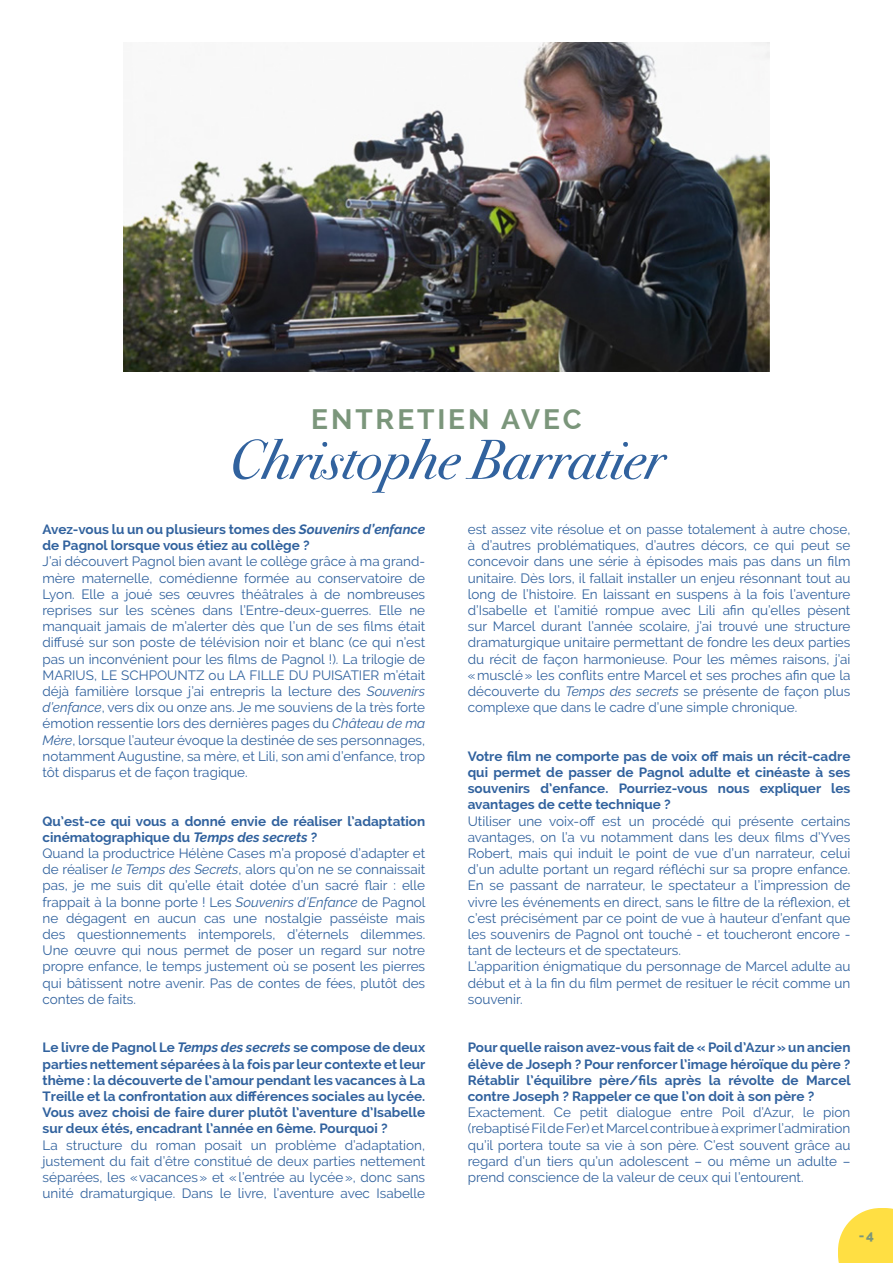
<style>
.page{position:relative;width:893px;height:1263px;background:#fff}
.page>*{position:absolute;margin:0;border:0;box-sizing:border-box;transform-origin:0 0}
.t1{font:italic 56.25px "Bodoni Svty Two ITCTT";color:#31629e}
.t2{font:700 28.2px "Raleway";letter-spacing:.1em;color:#7b967b}
.t3{font:13.5px/16.2px "Raleway";color:#31629e;text-align:justify}
.t4{font:700 13.5px/16.2px "Raleway";color:#31629e;text-align:justify}
.t5{font:800 13.5px "Raleway";color:#7b967b}
.s1{font-style:italic}
.s2{font-weight:700}
.s3{font-weight:700;font-style:italic}
</style>
<div class="page">
<img style="left:123px;top:43px;width:647px;height:328px">
<svg style="left:838px;top:1208px;width:55px;height:55px;background:#ffe35b"></svg>
<h2 class="t2" style="left:311px;top:402px;width:272px">ENTRETIEN AVEC</h2>
<h1 class="t1" style="left:230px;top:411px;width:435px">Christophe Barratier</h1>
<p class="t4" style="left:43px;top:521px;width:384px">Avez-vous lu un ou plusieurs tomes des <span class="s1">Souvenirs d’enfance </span>de Pagnol lorsque vous étiez au collège ?</p>
<p class="t3" style="left:43px;top:553px;width:384px">J’ai découvert Pagnol bien avant le collège grâce à ma grand&shy;mère maternelle, comédienne formée au conservatoire de Lyon. Elle a joué ses œuvres théâtrales à de nombreuses reprises sur les scènes dans l’Entre-deux-guerres. Elle ne manquait jamais de m’alerter dès que l’un de ses films était diffusé sur son poste de télévision noir et blanc (ce qui n’est pas un inconvénient pour les films de Pagnol !). La trilogie de MARIUS, LE SCHPOUNTZ ou LA FILLE DU PUISATIER m’était déjà familière lorsque j’ai entrepris la lecture des <span class="s1">Souvenirs d’enfance</span>, vers dix ou onze ans. Je me souviens de la très forte émotion ressentie lors des dernières pages du <span class="s1">Château de ma Mère</span>, lorsque l’auteur évoque la destinée de ses personnages, notamment Augustine, sa mère, et Lili, son ami d’enfance, trop tôt disparus et de façon tragique.</p>
<p class="t3" style="left:43px;top:813px;width:385px;text-align:left"><span class="s2">Qu’est-ce qui vous a donné envie de réaliser l’adaptation cinématographique du</span> <span class="s3">Temps des secrets</span> <span class="s2">?<br></span>Quand la productrice Hélène Cases m’a proposé d’adapter et de réaliser <span class="s1">le Temps des Secrets</span>, alors qu’on ne se connaissait pas, je me suis dit qu’elle était dotée d’un sacré flair : elle frappait à la bonne porte ! Les <span class="s1">Souvenirs d’Enfance</span> de Pagnol ne dégagent en aucun cas une nostalgie passéiste mais des questionnements intemporels, d’éternels dilemmes.<br>Une œuvre qui nous permet de poser un regard sur notre propre enfance, le temps justement où se posent les pierres qui bâtissent notre avenir. Pas de contes de fées, plutôt des contes de faits.</p>
<p class="t4" style="left:43px;top:1040px;width:384px">Le livre de Pagnol Le <span class="s1">Temps des secrets</span> se compose de deux parties nettement séparées à la fois par leur contexte et leur thème : la découverte de l’amour pendant les vacances à La Treille et la confrontation aux différences sociales au lycée.<br>Vous avez choisi de faire durer plutôt l’aventure d’Isabelle sur deux étés, encadrant l’année en 6ème. Pourquoi ?</p>
<p class="t3" style="left:43px;top:1137px;width:384px">La structure du roman posait un problème d’adaptation, justement du fait d’être constitué de deux parties nettement séparées, les «vacances» et «l’entrée au lycée», donc sans unité dramaturgique. Dans le livre, l’aventure avec Isabelle</p>
<p class="t3" style="left:468px;top:521px;width:384px">est assez vite résolue et on passe totalement à autre chose, à d’autres problématiques, d’autres décors, ce qui peut se concevoir dans une série à épisodes mais pas dans un film unitaire. Dès lors, il fallait installer un enjeu résonnant tout au long de l’histoire. En laissant en suspens à la fois l’aventure d’Isabelle et l’amitié rompue avec Lili afin qu’elles pèsent sur Marcel durant l’année scolaire, j’ai trouvé une structure dramaturgique unitaire permettant de fondre les deux parties du récit de façon harmonieuse. Pour les mêmes raisons, j’ai «musclé» les conflits entre Marcel et ses proches afin que la découverte du <span class="s1">Temps des secrets</span> se présente de façon plus complexe que dans le cadre d’une simple chronique.</p>
<p class="t4" style="left:468px;top:748px;width:384px">Votre film ne comporte pas de voix off mais un récit-cadre qui permet de passer de Pagnol adulte et cinéaste à ses souvenirs d’enfance. Pourriez-vous nous expliquer les avantages de cette technique ?</p>
<p class="t3" style="left:468px;top:813px;width:384px;text-align:left">Utiliser une voix-off est un procédé qui présente certains avantages, on l’a vu notamment dans les deux films d’Yves Robert, mais qui induit le point de vue d’un narrateur, celui d’un adulte portant un regard réfléchi sur sa propre enfance.<br>En se passant de narrateur, le spectateur a l’impression de vivre les événements en direct, sans le filtre de la réflexion, et c’est précisément par ce point de vue à hauteur d’enfant que les souvenirs de Pagnol ont touché - et toucheront encore - tant de lecteurs et de spectateurs.<br>L’apparition énigmatique du personnage de Marcel adulte au début et à la fin du film permet de resituer le récit comme un souvenir.</p>
<p class="t4" style="left:468px;top:1040px;width:385px">Pour quelle raison avez-vous fait de « Poil d’Azur » un ancien élève de Joseph ? Pour renforcer l’image héroïque du père ?<br>Rétablir l’équilibre père/fils après la révolte de Marcel contre Joseph ? Rappeler ce que l’on doit à son père ?</p>
<p class="t3" style="left:468px;top:1104px;width:384px">Exactement. Ce petit dialogue entre Poil d’Azur, le pion (rebaptisé Fil de Fer) et Marcel contribue à exprimer l’admiration qu’il portera toute sa vie à son père. C’est souvent grâce au regard d’un tiers qu’un adolescent – ou même un adulte – prend conscience de la valeur de ceux qui l’entourent.</p>
<p class="t5" style="left:859px;top:1227px;width:17px">-4</p>
</div>
